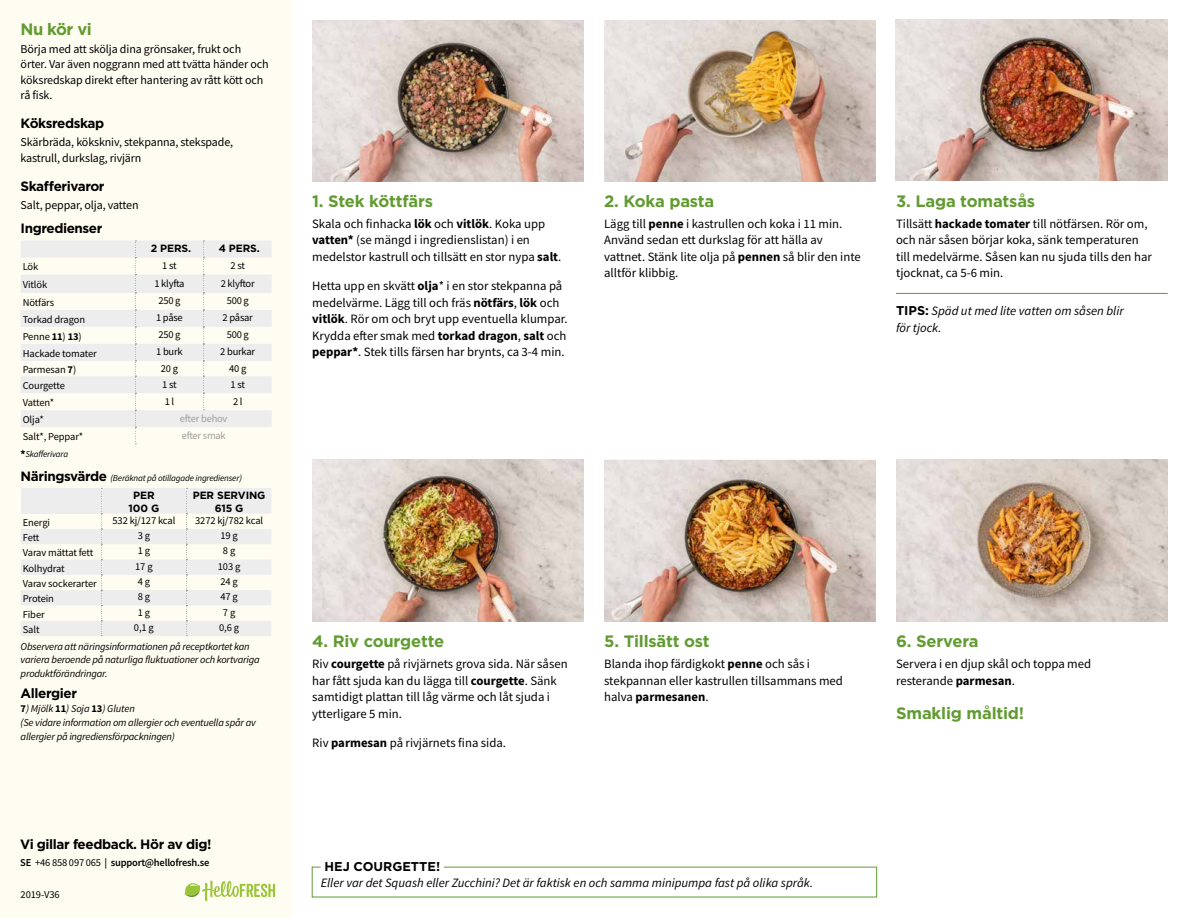
<style>
.page{position:relative;width:1188px;height:918px;background:#fff}
.page>*{position:absolute;margin:0;border:0;box-sizing:border-box;transform-origin:0 0}
.t1{font:700 16.5px "Gotham";letter-spacing:-.01em;color:#619b31}
.t2{font:700 13.5px "Gotham";letter-spacing:-.03em;color:#000}
.t3{font:12.75px/16.5px "Source Sans Pro";color:#000}
.t4{font:italic 12.75px/16.5px "Source Sans Pro";color:#000}
.t5{font:700 12.75px "Gotham";color:#000}
.t6{font:12px/15.3px "Source Sans Pro";letter-spacing:-.01em;color:#000}
.t7{font:10.5px "Source Sans Pro";letter-spacing:-.01em;color:#000}
.t8{font:italic 10.5px/13.6px "Source Sans Pro";letter-spacing:-.02em;color:#000}
.t9{font:600 10.5px "Source Sans Pro";letter-spacing:-.02em;color:#000}
.t10{font:700 10.5px/13.5px "Gotham";letter-spacing:-.01em;color:#000;text-align:center}
.t11{font:10.5px "Source Sans Pro";letter-spacing:-.02em;color:#9d9d9c}
.t12{font:italic 9px "Source Sans Pro";letter-spacing:-.02em;color:#000}
.s1{font-weight:700}
.s2{font-family:"Gotham";font-weight:700;font-style:normal;font-size:13.5px}
.s3{font-weight:700;font-style:normal}
.s4{font-weight:400}
.s5{font-family:"Gotham";font-weight:700;font-style:normal}
</style>
<div class="page">
<div style="left:0;top:0;width:292px;height:918px;background:#fffdf1"></div>
<svg style="left:185px;top:881px;width:90px;height:20px"></svg>
<hr style="left:896px;top:293px;width:272px;height:1px;background:#619b31">
<svg style="left:21px;top:240px;width:251px;height:187px;fill:#ededed"></svg>
<svg style="left:203px;top:240px;width:1px;height:170px"></svg>
<svg style="left:135px;top:240px;width:1px;height:204px"></svg>
<svg style="left:21px;top:450px;width:4px;height:4px"></svg>
<svg style="left:21px;top:488px;width:250px;height:148px"></svg>
<img style="left:312px;top:459px;width:272px;height:162px">
<img style="left:896px;top:459px;width:272px;height:162px">
<img style="left:604px;top:460px;width:272px;height:161px">
<img style="left:896px;top:20px;width:272px;height:160px">
<img style="left:604px;top:20px;width:272px;height:161px">
<img style="left:312px;top:20px;width:272px;height:161px">
<p class="t1" style="left:21px;top:18px;width:73px">Nu kör vi</p>
<p class="t6" style="left:21px;top:41px;width:250px">Börja med att skölja dina grönsaker, frukt och örter. Var även noggrann med att tvätta händer och köksredskap direkt efter hantering av rått kött och rå fisk.</p>
<p class="t2" style="left:21px;top:114px;width:85px">Köksredskap</p>
<p class="t6" style="left:21px;top:135px;width:214px">Skärbräda, kökskniv, stekpanna, stekspade, kastrull, durkslag, rivjärn</p>
<p class="t2" style="left:21px;top:177px;width:86px">Skafferivaror</p>
<p class="t6" style="left:21px;top:197px;width:120px">Salt, peppar, olja, vatten</p>
<p class="t2" style="left:21px;top:220px;width:83px">Ingredienser</p>
<p class="t10" style="left:151px;top:242px;width:42px">2 PERS.</p>
<p class="t10" style="left:219px;top:242px;width:43px">4 PERS.</p>
<p class="t7" style="left:23px;top:260px;width:17px">Lök</p>
<p class="t7" style="left:162px;top:259px;width:16px">1 st</p>
<p class="t7" style="left:231px;top:259px;width:16px">2 st</p>
<p class="t7" style="left:23px;top:278px;width:26px">Vitlök</p>
<p class="t7" style="left:154px;top:277px;width:32px">1 klyfta</p>
<p class="t7" style="left:221px;top:277px;width:36px">2 klyftor</p>
<p class="t7" style="left:23px;top:296px;width:33px">Nötfärs</p>
<p class="t7" style="left:158px;top:294px;width:24px">250 g</p>
<p class="t7" style="left:227px;top:294px;width:24px">500 g</p>
<p class="t7" style="left:23px;top:313px;width:64px">Torkad dragon</p>
<p class="t7" style="left:156px;top:311px;width:28px">1 påse</p>
<p class="t7" style="left:223px;top:311px;width:32px">2 påsar</p>
<p class="t7" style="left:23px;top:330px;width:60px">Penne <span class="s1">11</span>) <span class="s1">13</span>)</p>
<p class="t7" style="left:158px;top:328px;width:24px">250 g</p>
<p class="t7" style="left:227px;top:328px;width:24px">500 g</p>
<p class="t7" style="left:23px;top:347px;width:76px">Hackade tomater</p>
<p class="t7" style="left:156px;top:345px;width:28px">1 burk</p>
<p class="t7" style="left:220px;top:345px;width:36px">2 burkar</p>
<p class="t7" style="left:23px;top:363px;width:55px">Parmesan <span class="s1">7</span>)</p>
<p class="t7" style="left:161px;top:361px;width:19px">20 g</p>
<p class="t7" style="left:229px;top:361px;width:19px">40 g</p>
<p class="t7" style="left:23px;top:379px;width:44px">Courgette</p>
<p class="t7" style="left:162px;top:378px;width:16px">1 st</p>
<p class="t7" style="left:231px;top:378px;width:16px">1 st</p>
<p class="t7" style="left:23px;top:396px;width:33px">Vatten*</p>
<p class="t7" style="left:165px;top:395px;width:11px">1 l</p>
<p class="t7" style="left:233px;top:395px;width:11px">2 l</p>
<p class="t7" style="left:23px;top:413px;width:23px">Olja*</p>
<p class="t11" style="left:180px;top:412px;width:49px">efter behov</p>
<p class="t7" style="left:23px;top:430px;width:62px">Salt*, Peppar*</p>
<p class="t11" style="left:182px;top:429px;width:46px">efter smak</p>
<p class="t12" style="left:26px;top:449px;width:44px">Skafferivara</p>
<p class="t12" style="left:21px;top:472px;width:223px"><span class="s2">Näringsvärde</span> (Beräknat på otillagade ingredienser)</p>
<p class="t10" style="left:129px;top:488px;width:32px">PER<br>100 G</p>
<p class="t10" style="left:193px;top:488px;width:74px">PER SERVING<br>615 G</p>
<p class="t7" style="left:23px;top:516px;width:29px">Energi</p>
<p class="t7" style="left:112px;top:514px;width:64px">532 kj/127 kcal</p>
<p class="t7" style="left:195px;top:514px;width:70px">3272 kj/782 kcal</p>
<p class="t7" style="left:23px;top:531px;width:18px">Fett</p>
<p class="t7" style="left:138px;top:529px;width:14px">3 g</p>
<p class="t7" style="left:220px;top:529px;width:19px">19 g</p>
<p class="t7" style="left:23px;top:546px;width:72px">Varav mättat fett</p>
<p class="t7" style="left:138px;top:544px;width:14px">1 g</p>
<p class="t7" style="left:223px;top:544px;width:14px">8 g</p>
<p class="t7" style="left:23px;top:562px;width:44px">Kolhydrat</p>
<p class="t7" style="left:135px;top:560px;width:19px">17 g</p>
<p class="t7" style="left:218px;top:560px;width:24px">103 g</p>
<p class="t7" style="left:23px;top:577px;width:76px">Varav sockerarter</p>
<p class="t7" style="left:138px;top:575px;width:14px">4 g</p>
<p class="t7" style="left:220px;top:575px;width:19px">24 g</p>
<p class="t7" style="left:23px;top:592px;width:33px">Protein</p>
<p class="t7" style="left:138px;top:590px;width:14px">8 g</p>
<p class="t7" style="left:220px;top:590px;width:19px">47 g</p>
<p class="t7" style="left:23px;top:607px;width:24px">Fiber</p>
<p class="t7" style="left:138px;top:606px;width:14px">1 g</p>
<p class="t7" style="left:223px;top:606px;width:14px">7 g</p>
<p class="t7" style="left:23px;top:623px;width:18px">Salt</p>
<p class="t7" style="left:134px;top:621px;width:21px">0,1 g</p>
<p class="t7" style="left:219px;top:621px;width:21px">0,6 g</p>
<p class="t8" style="left:21px;top:639px;width:241px">Observera att näringsinformationen på receptkortet kan variera beroende på naturliga fluktuationer och kortvariga produktförändringar.</p>
<p class="t2" style="left:21px;top:684px;width:58px">Allergier</p>
<p class="t8" style="left:21px;top:702px;width:237px"><span class="s3">7</span>) Mjölk <span class="s3">11</span>) Soja <span class="s3">13</span>) Gluten<br>(Se vidare information om allergier och eventuella spår av allergier på ingrediensförpackningen)</p>
<p class="t2" style="left:20px;top:836px;width:193px">Vi gillar feedback. Hör av dig!</p>
<p class="t9" style="left:20px;top:855px;width:191px">SE <span class="s4">+46 858 097 065</span> | support@hellofresh.se</p>
<p class="t7" style="left:21px;top:888px;width:41px">2019-V36</p>
<p class="t1" style="left:312px;top:190px;width:122px">1. Stek köttfärs</p>
<p class="t3" style="left:312px;top:215px;width:251px">Skala och finhacka <span class="s1">lök</span> och <span class="s1">vitlök</span>. Koka upp <span class="s1">vatten*</span> (se mängd i ingredienslistan) i en medelstor kastrull och tillsätt en stor nypa <span class="s1">salt</span>.</p>
<p class="t3" style="left:312px;top:278px;width:257px">Hetta upp en skvätt <span class="s1">olja</span>* i en stor stekpanna på medelvärme. Lägg till och fräs <span class="s1">nötfärs</span>, <span class="s1">lök</span> och <span class="s1">vitlök</span>. Rör om och bryt upp eventuella klumpar.<br>Krydda efter smak med <span class="s1">torkad dragon</span>, <span class="s1">salt</span> och <span class="s1">peppar*</span>. Stek tills färsen har brynts, ca 3-4 min.</p>
<p class="t1" style="left:604px;top:190px;width:112px">2. Koka pasta</p>
<p class="t3" style="left:604px;top:215px;width:258px">Lägg till <span class="s1">penne</span> i kastrullen och koka i 11 min.<br>Använd sedan ett durkslag för att hälla av vattnet. Stänk lite olja på <span class="s1">pennen</span> så blir den inte alltför klibbig.</p>
<p class="t1" style="left:896px;top:190px;width:141px">3. Laga tomatsås</p>
<p class="t3" style="left:896px;top:215px;width:257px">Tillsätt <span class="s1">hackade tomater</span> till nötfärsen. Rör om, och när såsen börjar koka, sänk temperaturen till medelvärme. Såsen kan nu sjuda tills den har tjocknat, ca 5-6 min.</p>
<p class="t4" style="left:896px;top:302px;width:229px"><span class="s5">TIPS:</span> Späd ut med lite vatten om såsen blir för tjock.</p>
<p class="t1" style="left:312px;top:631px;width:134px">4. Riv courgette</p>
<p class="t3" style="left:312px;top:656px;width:257px">Riv <span class="s1">courgette</span> på rivjärnets grova sida. När såsen har fått sjuda kan du lägga till <span class="s1">courgette</span>. Sänk samtidigt plattan till låg värme och låt sjuda i ytterligare 5 min.</p>
<p class="t3" style="left:312px;top:734px;width:195px">Riv <span class="s1">parmesan</span> på rivjärnets fina sida.</p>
<p class="t1" style="left:604px;top:631px;width:107px">5. Tillsätt ost</p>
<p class="t3" style="left:604px;top:656px;width:240px">Blanda ihop färdigkokt <span class="s1">penne</span> och sås i stekpannan eller kastrullen tillsammans med halva <span class="s1">parmesanen</span>.</p>
<p class="t5" style="left:324px;top:858px;width:117px">HEJ COURGETTE!</p>
<p class="t4" style="left:321px;top:875px;width:494px">Eller var det Squash eller Zucchini? Det är faktisk en och samma minipumpa fast på olika språk.</p>
<p class="t1" style="left:896px;top:631px;width:84px">6. Servera</p>
<p class="t3" style="left:896px;top:656px;width:197px">Servera i en djup skål och toppa med resterande <span class="s1">parmesan</span>.</p>
<p class="t1" style="left:896px;top:702px;width:130px">Smaklig måltid!</p>
</div>
